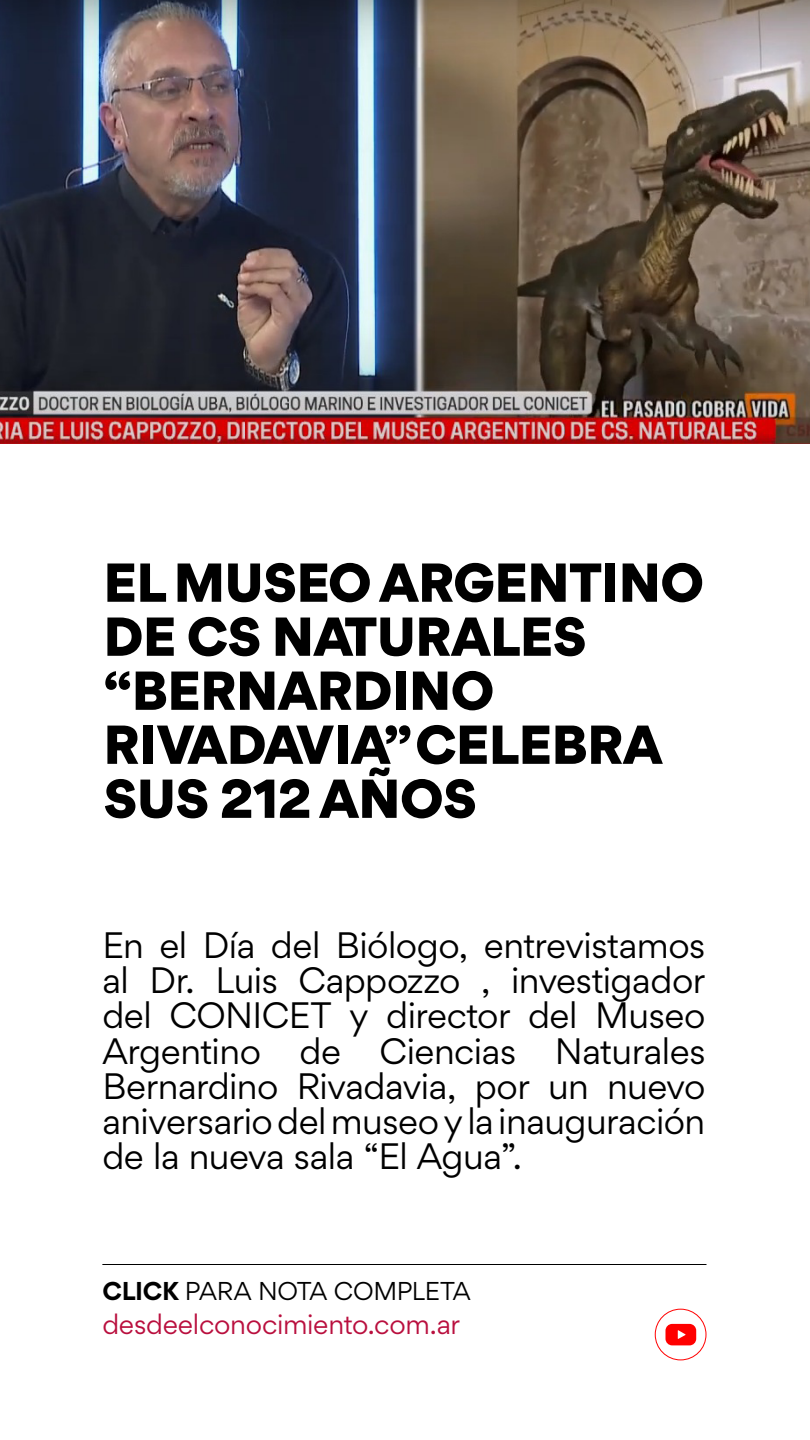
<style>
.page{position:relative;width:810px;height:1440px;background:#fff}
.page>*{position:absolute;margin:0;border:0;box-sizing:border-box;transform-origin:0 0}
.t1{font:900 52.5px/54px "Gordita";letter-spacing:-.01em;color:#000}
.t2{font:35.25px/35.2px "Gordita";letter-spacing:-.015em;color:#000;text-align:justify}
.t3{font:27px "Gordita";letter-spacing:-.01em;color:#b90f3e}
.t4{font:24.75px "Gordita";letter-spacing:-.015em;color:#000}
.s1{font-weight:700}
</style>
<div class="page">
<div style="left:655px;top:1309px;width:52px;height:51px;border:1px solid #f00;border-radius:50%"></div>
<svg style="left:665px;top:1324px;width:31px;height:21px"></svg>
<img style="left:0;top:0;width:810px;height:443px">
<hr style="left:102px;top:1264px;width:604px;height:1px;background:#000">
<h1 class="t1" style="left:104px;top:555px;width:602px">EL MUSEO ARGENTINO<br>DE CS NATURALES “BERNARDINO<br>RIVADAVIA” CELEBRA<br>SUS 212 AÑOS</h1>
<p class="t2" style="left:102px;top:927px;width:605px">En el Día del Biólogo, entrevistamos al Dr. Luis Cappozzo , investigador del CONICET y director del Museo Argentino de Ciencias Naturales Bernardino Rivadavia, por un nuevo aniversario del museo y la inauguración de la nueva sala “El Agua”.</p>
<p class="t4" style="left:102px;top:1275px;width:370px"><span class="s1">CLICK</span> PARA NOTA COMPLETA</p>
<p class="t3" style="left:102px;top:1306px;width:359px">desdeelconocimiento.com.ar</p>
</div>
